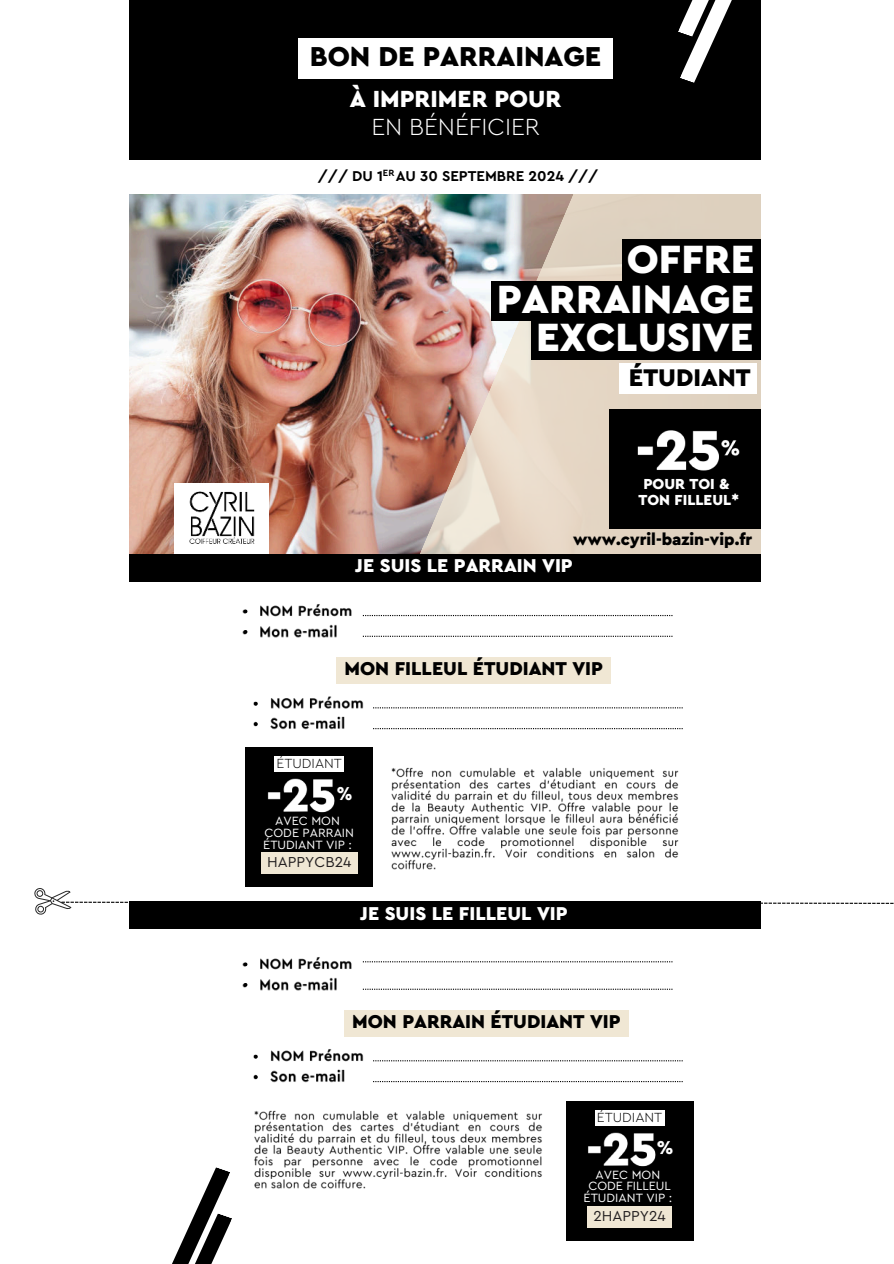
<style>
.page{position:relative;width:894px;height:1264px;background:#fff}
.page>*{position:absolute;margin:0;border:0;box-sizing:border-box;transform-origin:0 0}
.t1{font:900 41.25px/39.9px "Cera Pro";color:#fff;text-align:right}
.t2{font:900 28.65px "Cera Pro";color:#000}
.t3{font:900 25.2px "Cera Pro";color:#000}
.t4{font:900 24.45px "Cera Pro";color:#fff}
.t5{font:300 24.45px "Cera Pro";color:#fff}
.t6{font:900 19.5px "Cera Pro";color:#000}
.t7{font:900 19.5px "Cera Pro";color:#fff}
.t8{font:900 16.65px "Cera Pro";color:#000}
.t9{font:900 15.15px/16px "Cera Pro";color:#fff;text-align:center}
.t10{font:15.15px "Cera Pro";color:#231f20}
.t11{font:700 14.85px "Cera Pro";color:#000}
.t12{font:300 13.8px "Cera Pro";color:#000}
.t13{font:12.45px/11.9px "Cera Pro";color:#fff;text-align:center}
.t14{font:700 9.45px "Cera Pro";color:#000}
</style>
<div class="page">
<img style="left:129px;top:194px;width:288px;height:360px">
<img style="left:417px;top:194px;width:343px;height:360px">
<div style="left:174px;top:483px;width:94px;height:72px;background:#fff"></div>
<div style="left:619px;top:364px;width:137px;height:30px;background:#fff"></div>
<div style="left:621px;top:239px;width:139px;height:44px;background:#000"></div>
<div style="left:490px;top:281px;width:270px;height:40px;background:#000"></div>
<div style="left:530px;top:318px;width:230px;height:42px;background:#000"></div>
<img style="left:242px;top:604px;width:110px;height:13px">
<svg style="left:363px;top:615px;width:309px;height:1px"></svg>
<svg style="left:363px;top:635px;width:309px;height:2px"></svg>
<svg style="left:373px;top:707px;width:309px;height:1px"></svg>
<svg style="left:373px;top:728px;width:309px;height:1px"></svg>
<div style="left:100px;top:0;width:697px;height:159px;background:#000"></div>
<svg style="left:678px;top:0;width:54px;height:83px"></svg>
<img style="left:242px;top:957px;width:110px;height:13px">
<svg style="left:363px;top:961px;width:309px;height:1px"></svg>
<svg style="left:363px;top:988px;width:309px;height:1px"></svg>
<img style="left:253px;top:1049px;width:111px;height:13px">
<svg style="left:373px;top:1060px;width:309px;height:1px"></svg>
<svg style="left:373px;top:1081px;width:309px;height:1px"></svg>
<div style="left:128px;top:554px;width:641px;height:27px;background:#000"></div>
<div style="left:609px;top:409px;width:151px;height:119px;background:#000"></div>
<img style="left:637px;top:430px;width:82px;height:41px">
<img style="left:721px;top:440px;width:19px;height:16px">
<div style="left:245px;top:747px;width:128px;height:139px;background:#000"></div>
<div style="left:565px;top:1101px;width:128px;height:139px;background:#000"></div>
<div style="left:274px;top:756px;width:70px;height:15px;background:#fff"></div>
<div style="left:594px;top:1110px;width:70px;height:15px;background:#fff"></div>
<div style="left:63px;top:901px;width:771px;height:27px;background:#000"></div>
<img style="left:189px;top:491px;width:66px;height:53px">
<svg style="left:172px;top:1167px;width:60px;height:96px"></svg>
<div style="left:760px;top:0;width:133px;height:1263px;background:#fff"></div>
<div style="left:0;top:0;width:129px;height:1263px;background:#fff"></div>
<img style="left:253px;top:696px;width:111px;height:13px">
<img style="left:254px;top:1110px;width:289px;height:79px">
<img style="left:242px;top:977px;width:95px;height:14px">
<div style="left:344px;top:1009px;width:284px;height:27px;background:#f0e7d4"></div>
<img style="left:253px;top:1069px;width:92px;height:14px">
<img style="left:391px;top:767px;width:288px;height:103px">
<img style="left:242px;top:624px;width:95px;height:14px">
<div style="left:336px;top:656px;width:274px;height:27px;background:#f0e7d4"></div>
<img style="left:253px;top:716px;width:92px;height:14px">
<img style="left:267px;top:778px;width:68px;height:35px">
<img style="left:588px;top:1132px;width:68px;height:35px">
<img style="left:337px;top:786px;width:15px;height:15px">
<img style="left:657px;top:1140px;width:15px;height:15px">
<div style="left:261px;top:852px;width:96px;height:21px;background:#f0e7d4"></div>
<div style="left:587px;top:1206px;width:84px;height:21px;background:#f0e7d4"></div>
<div style="left:298px;top:38px;width:314px;height:40px;background:#fff"></div>
<svg style="left:34px;top:888px;width:859px;height:27px"></svg>
<h2 class="t2" style="left:310px;top:38px;width:293px">BON DE PARRAINAGE</h2>
<h3 class="t4" style="left:350px;top:82px;width:213px">À IMPRIMER POUR</h3>
<h3 class="t5" style="left:371px;top:110px;width:170px">EN BÉNÉFICIER</h3>
<p class="t11" style="left:318px;top:166px;width:282px">/// DU 1 AU 30 SEPTEMBRE 2024 ///</p>
<p class="t14" style="left:383px;top:166px;width:13px">ER</p>
<h1 class="t1" style="left:496px;top:237px;width:259px">OFFRE<br>PARRAINAGE</h1>
<h1 class="t1" style="left:536px;top:315px;width:219px">EXCLUSIVE</h1>
<h3 class="t3" style="left:628px;top:360px;width:123px">ÉTUDIANT</h3>
<p class="t9" style="left:638px;top:475px;width:102px">POUR TOI &amp;<br>TON FILLEUL*</p>
<h3 class="t8" style="left:573px;top:528px;width:181px">www.cyril-bazin-vip.fr</h3>
<h3 class="t7" style="left:355px;top:553px;width:219px">JE SUIS LE PARRAIN VIP</h3>
<h3 class="t6" style="left:344px;top:655px;width:260px">MON FILLEUL ÉTUDIANT VIP</h3>
<p class="t12" style="left:276px;top:754px;width:67px">ÉTUDIANT</p>
<p class="t13" style="left:263px;top:814px;width:92px">AVEC MON<br>CODE PARRAIN<br>ÉTUDIANT VIP :</p>
<p class="t10" style="left:267px;top:851px;width:86px">HAPPYCB24</p>
<h3 class="t7" style="left:360px;top:900px;width:209px">JE SUIS LE FILLEUL VIP</h3>
<h3 class="t6" style="left:352px;top:1008px;width:270px">MON PARRAIN ÉTUDIANT VIP</h3>
<p class="t12" style="left:596px;top:1107px;width:67px">ÉTUDIANT</p>
<p class="t13" style="left:583px;top:1167px;width:90px">AVEC MON<br>CODE FILLEUL<br>ÉTUDIANT VIP :</p>
<p class="t10" style="left:593px;top:1205px;width:74px">2HAPPY24</p>
</div>
